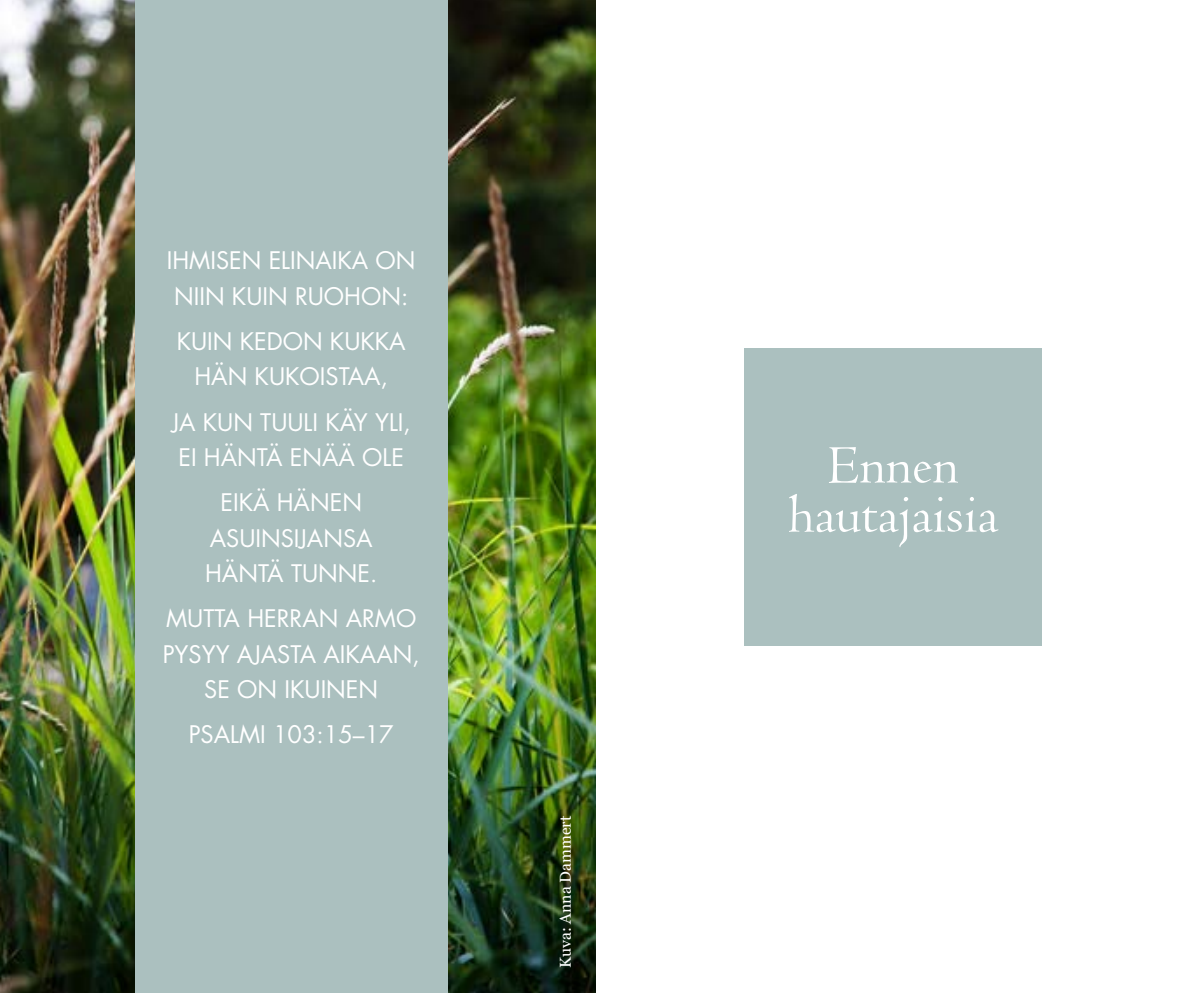
<style>
.page{position:relative;width:1191px;height:993px;background:#fff}
.page>*{position:absolute;margin:0;border:0;box-sizing:border-box;transform-origin:0 0}
.t1{font:56px/49px "Centaur MT Std";color:#fff;text-align:center}
.t2{font:23.62px/35.4px "Futura Std";color:#fff;text-align:center}
.t3{font:15.75px "Georgia";color:#fff}
</style>
<div class="page">
<div style="left:744px;top:347px;width:298px;height:298px;background:#abc0bf"></div>
<img style="left:0;top:0;width:595px;height:992px">
<div style="left:135px;top:0;width:312px;height:992px;background:#abc0bf"></div>
<p class="t2" style="left:167px;top:243px;width:250px">IHMISEN ELINAIKA ON<br>NIIN KUIN RUOHON:</p>
<p class="t2" style="left:177px;top:323px;width:230px">KUIN KEDON KUKKA<br>HÄN KUKOISTAA,</p>
<p class="t2" style="left:172px;top:404px;width:241px;text-align:left">JA KUN TUULI KÄY YLI,<br>EI HÄNTÄ ENÄÄ OLE</p>
<p class="t2" style="left:205px;top:485px;width:174px">EIKÄ HÄNEN<br>ASUINSIJANSA<br>HÄNTÄ TUNNE.</p>
<p class="t2" style="left:163px;top:601px;width:258px">MUTTA HERRAN ARMO<br>PYSYY AJASTA AIKAAN,<br>SE ON IKUINEN</p>
<p class="t2" style="left:189px;top:716px;width:206px">PSALMI 103:15–17</p>
<p class="t3" style="left:556px;top:967px;width:154px;rotate:-90deg">Kuva: Anna Dammert</p>
<h1 class="t1" style="left:788px;top:442px;width:212px">Ennen hautajaisia</h1>
</div>
